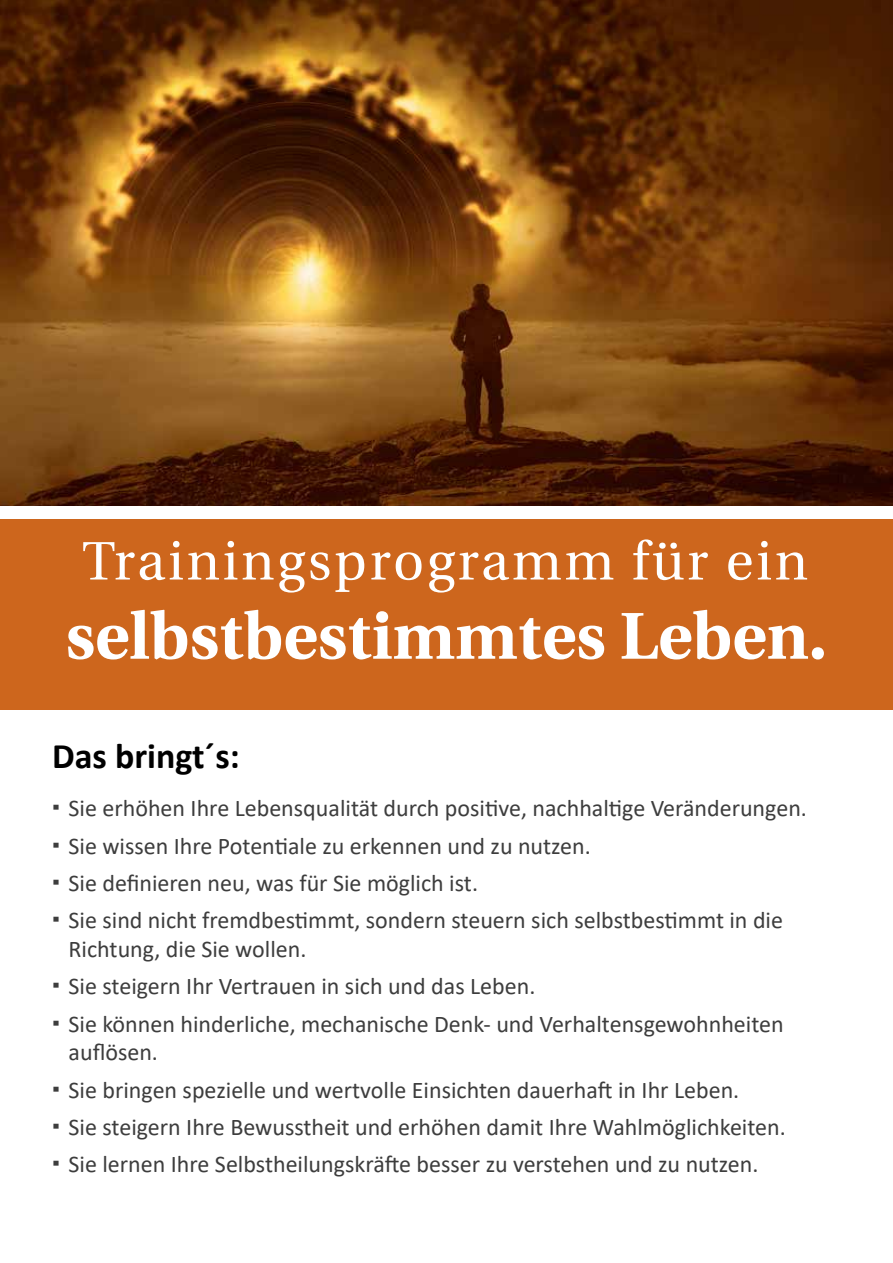
<style>
.page{position:relative;width:893px;height:1263px;background:#fff}
.page>*{position:absolute;margin:0;border:0;box-sizing:border-box;transform-origin:0 0}
.t1{font:700 66px "Utopia";color:#fff}
.t2{font:54px "Utopia";letter-spacing:.05em;color:#fff}
.t3{font:700 36px "Calibri";color:#000}
.t4{font:24px/37.3px "Calibri";color:#3d3d3d}
.s1{font-family:"Arial";font-weight:900}
</style>
<div class="page">
<img style="left:1px;top:0;width:892px;height:506px">
<div style="left:1px;top:519px;width:892px;height:191px;background:#cd661d"></div>
<h2 class="t2" style="left:82px;top:531px;width:727px">Trainingsprogramm für ein</h2>
<h1 class="t1" style="left:66px;top:598px;width:763px">selbstbestimmtes Leben.</h1>
<h3 class="t3" style="left:52px;top:731px;width:189px">Das bringt´s:</h3>
<p class="t4" style="left:52px;top:789px;width:756px"><span class="s1">∙</span> Sie erhöhen Ihre Lebensqualität durch positive, nachhaltige Veränderungen. <span class="s1">∙</span> Sie wissen Ihre Potentiale zu erkennen und zu nutzen.<br><span class="s1">∙</span> Sie definieren neu, was für Sie möglich ist.<br><span class="s1">∙</span> Sie sind nicht fremdbestimmt, sondern steuern sich selbstbestimmt in die</p>
<p class="t4" style="left:52px;top:930px;width:733px;text-indent:16px">Richtung, die Sie wollen.<br><span class="s1">∙</span> Sie steigern Ihr Vertrauen in sich und das Leben.<br><span class="s1">∙</span> Sie können hinderliche, mechanische Denk- und Verhaltensgewohnheiten</p>
<p class="t4" style="left:52px;top:1033px;width:735px;text-indent:16px">auflösen.<br><span class="s1">∙</span> Sie bringen spezielle und wertvolle Einsichten dauerhaft in Ihr Leben.<br><span class="s1">∙</span> Sie steigern Ihre Bewusstheit und erhöhen damit Ihre Wahlmöglichkeiten. <span class="s1">∙</span> Sie lernen Ihre Selbstheilungskräfte besser zu verstehen und zu nutzen.</p>
</div>
